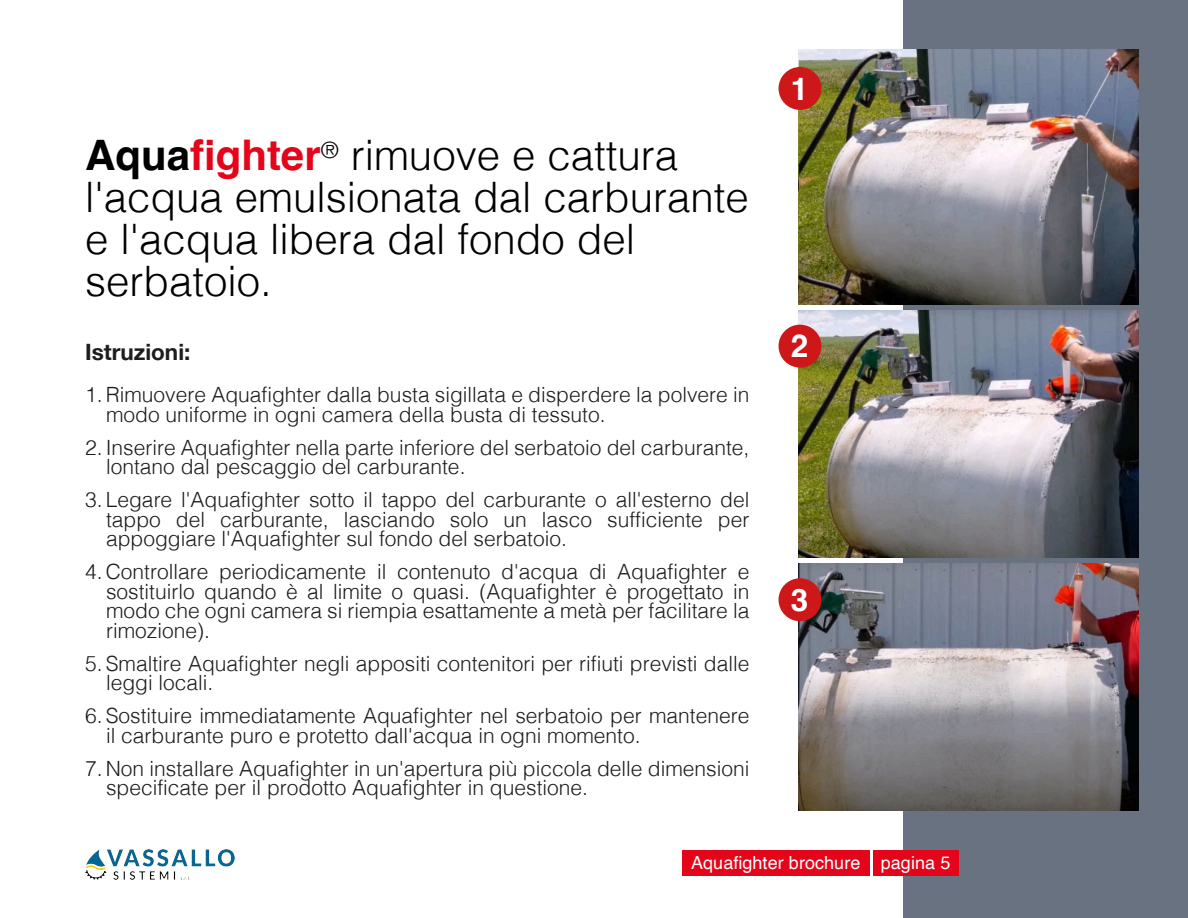
<style>
.page{position:relative;width:1188px;height:918px;background:#fff}
.page>*{position:absolute;margin:0;border:0;box-sizing:border-box;transform-origin:0 0}
.t1{font:300 42px "Helvetica";color:#000}
.t2{font:700 42px "Helvetica";color:#e4051b}
.t3{font:700 31.5px "Helvetica";color:#fff}
.t4{font:700 22.5px "Helvetica Neue";color:#1d1d1b}
.t5{font:300 22.5px "Helvetica";color:#000}
.t6{font:300 21px "Helvetica";color:#1d1d1b}
.t7{font:18px "Helvetica";letter-spacing:.005em;color:#fff}
.s1{color:#000}
</style>
<div class="page">
<div style="left:903px;top:0;width:285px;height:918px;background:#687280"></div>
<img style="left:799px;top:564px;width:340px;height:247px">
<img style="left:799px;top:311px;width:340px;height:246px">
<img style="left:799px;top:50px;width:340px;height:255px">
<div style="left:779px;top:67px;width:42px;height:43px;background:#cd1719;border-radius:50%"></div>
<div style="left:779px;top:325px;width:42px;height:43px;background:#cd1719;border-radius:50%"></div>
<div style="left:779px;top:578px;width:42px;height:43px;background:#cd1719;border-radius:50%"></div>
<img style="left:85px;top:850px;width:149px;height:29px">
<div style="left:682px;top:850px;width:187px;height:25px;background:#e4051b"></div>
<div style="left:874px;top:850px;width:85px;height:25px;background:#e4051b"></div>
<p class="t2" style="left:85px;top:139px;width:237px"><span class="s1">Aqua</span>fighter</p>
<p class="t5" style="left:321px;top:142px;width:19px">®</p>
<p class="t1" style="left:351px;top:140px;width:329px">rimuove e cattura</p>
<p class="t1" style="left:85px;top:182px;width:665px">l'acqua emulsionata dal carburante</p>
<p class="t1" style="left:85px;top:224px;width:552px">e l'acqua libera dal fondo del</p>
<p class="t1" style="left:85px;top:266px;width:188px">serbatoio.</p>
<p class="t4" style="left:85px;top:339px;width:107px">Istruzioni:</p>
<p class="t6" style="left:85px;top:387px;width:666px">1. Rimuovere Aquafighter dalla busta sigillata e disperdere la polvere in</p>
<p class="t6" style="left:106px;top:407px;width:501px">modo uniforme in ogni camera della busta di tessuto.</p>
<p class="t6" style="left:85px;top:440px;width:666px">2. Inserire Aquafighter nella parte inferiore del serbatoio del carburante,</p>
<p class="t6" style="left:106px;top:459px;width:361px">lontano dal pescaggio del carburante.</p>
<p class="t6" style="left:85px;top:492px;width:666px">3. Legare l'Aquafighter sotto il tappo del carburante o all'esterno del</p>
<p class="t6" style="left:106px;top:512px;width:645px">tappo del carburante, lasciando solo un lasco sufficiente per</p>
<p class="t6" style="left:106px;top:531px;width:462px">appoggiare l'Aquafighter sul fondo del serbatoio.</p>
<p class="t6" style="left:85px;top:564px;width:666px">4. Controllare periodicamente il contenuto d'acqua di Aquafighter e</p>
<p class="t6" style="left:106px;top:584px;width:645px">sostituirlo quando è al limite o quasi. (Aquafighter è progettato in</p>
<p class="t6" style="left:106px;top:603px;width:645px">modo che ogni camera si riempia esattamente a metà per facilitare la</p>
<p class="t6" style="left:106px;top:623px;width:105px">rimozione).</p>
<p class="t6" style="left:85px;top:656px;width:666px">5. Smaltire Aquafighter negli appositi contenitori per rifiuti previsti dalle</p>
<p class="t6" style="left:106px;top:675px;width:109px">leggi locali.</p>
<p class="t6" style="left:85px;top:708px;width:666px">6. Sostituire immediatamente Aquafighter nel serbatoio per mantenere</p>
<p class="t6" style="left:106px;top:728px;width:536px">il carburante puro e protetto dall'acqua in ogni momento.</p>
<p class="t6" style="left:85px;top:761px;width:666px">7. Non installare Aquafighter in un'apertura più piccola delle dimensioni</p>
<p class="t6" style="left:106px;top:780px;width:484px">specificate per il prodotto Aquafighter in questione.</p>
<p class="t3" style="left:791px;top:76px;width:19px">1</p>
<p class="t3" style="left:791px;top:334px;width:19px">2</p>
<p class="t3" style="left:791px;top:587px;width:19px">3</p>
<p class="t7" style="left:691px;top:855px;width:261px">Aquafighter brochure pagina 5</p>
</div>
